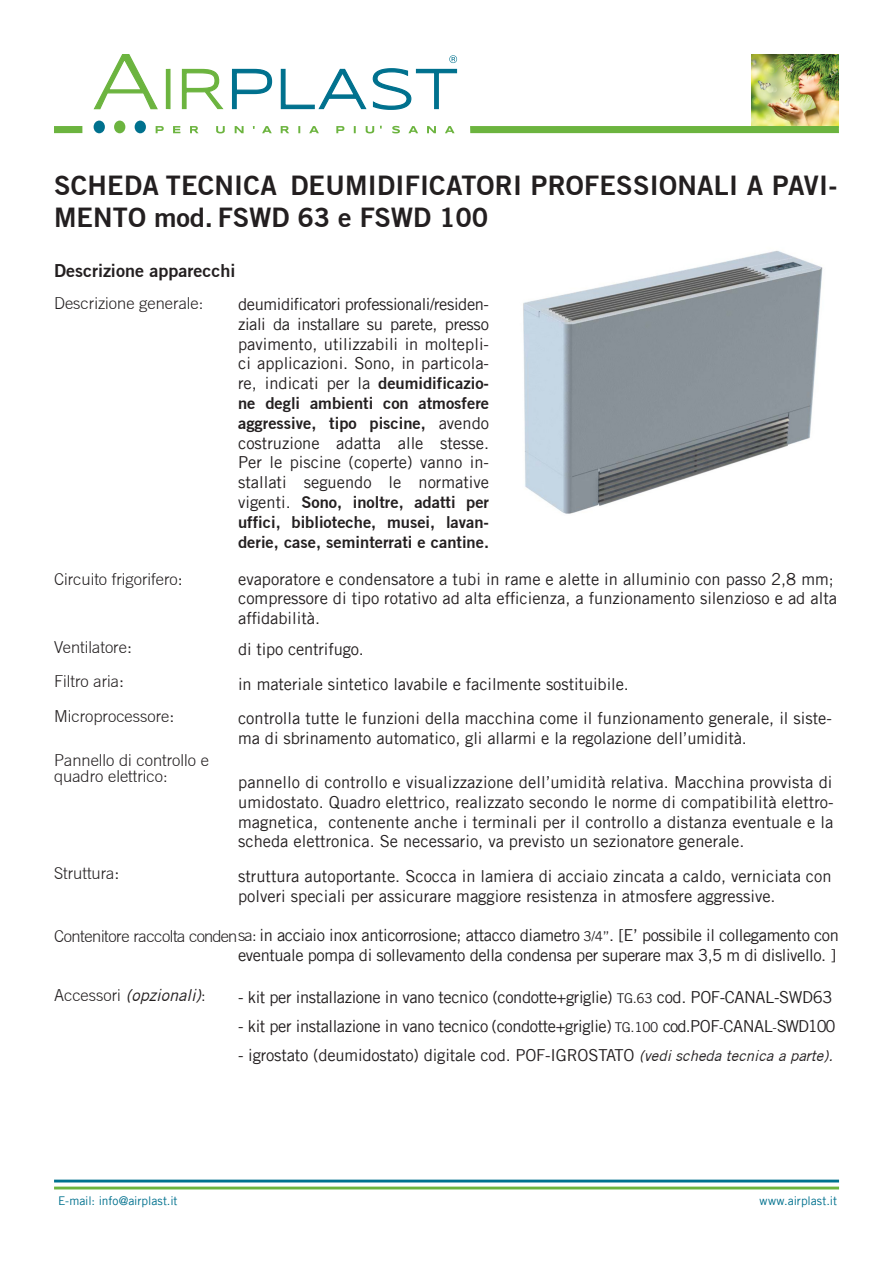
<style>
.page{position:relative;width:893px;height:1263px;background:#fff}
.page>*{position:absolute;margin:0;border:0;box-sizing:border-box;transform-origin:0 0}
.t1{font:700 27px/32.4px "Trade Gothic No.2";letter-spacing:.01em;color:#231f20}
.t2{font:700 18px "Trade Gothic No.2";color:#231f20}
.t3{font:16.5px/19.8px "Trade Gothic LT";color:#231f20}
.t4{font:16.5px "Trade Gothic LT";letter-spacing:-.025em;color:#231f20}
.t5{font:300 16.5px/16.5px "Trade Gothic";color:#231f20}
.t6{font:italic 16.5px "Trade Gothic";color:#231f20}
.t7{font:12px "Trade Gothic LT";letter-spacing:-.005em;color:#00718e}
.s1{font-family:"Trade Gothic No.2";font-weight:700}
.s2{font-family:"Trade Gothic LT";font-weight:400}
.s3{font-family:"Trade Gothic";font-weight:300}
.s4{font-size:13.5px}
.s5{font-weight:300;font-style:normal}
.s6{font-family:"Trade Gothic";font-style:italic;font-size:15px}
</style>
<div class="page">
<img style="left:751px;top:54px;width:88px;height:72px">
<svg style="left:165px;top:68px;width:59px;height:42px"></svg>
<svg style="left:93px;top:54px;width:65px;height:56px"></svg>
<div style="left:54px;top:126px;width:28px;height:7px;background:#6cb43f"></div>
<div style="left:94px;top:121px;width:11px;height:12px;background:#00718e;border-radius:50%"></div>
<div style="left:114px;top:121px;width:11px;height:12px;background:#6cb43f;border-radius:50%"></div>
<div style="left:135px;top:121px;width:11px;height:12px;background:#00718e;border-radius:50%"></div>
<svg style="left:232px;top:55px;width:226px;height:55px"></svg>
<svg style="left:156px;top:126px;width:299px;height:7px"></svg>
<div style="left:470px;top:126px;width:369px;height:7px;background:#6cb43f"></div>
<hr style="left:54px;top:1186px;width:785px;height:3px;background:#6cb43f">
<hr style="left:54px;top:1179px;width:785px;height:3px;background:#00728f">
<img style="left:523px;top:251px;width:300px;height:263px">
<p class="t1" style="left:54px;top:169px;width:785px">SCHEDA TECNICA DEUMIDIFICATORI PROFESSIONALI A PAVI-<br>MENTO mod. FSWD 63 e FSWD 100</p>
<p class="t2" style="left:54px;top:259px;width:183px">Descrizione apparecchi</p>
<p class="t5" style="left:54px;top:294px;width:151px">Descrizione generale:</p>
<p class="t3" style="left:238px;top:294px;width:252px;text-align:justify">deumidificatori professionali/residen&shy;ziali da installare su parete, presso pavimento, utilizzabili in moltepli&shy;ci applicazioni. Sono, in particola&shy;re, indicati per la <span class="s1">deumidificazio&shy;ne degli ambienti con atmosfere aggressive, tipo piscine,</span> avendo costruzione adatta alle stesse.<br>Per le piscine (coperte) vanno in&shy;stallati seguendo le normative vigenti. <span class="s1">Sono, inoltre, adatti per uffici, biblioteche, musei, lavan&shy;derie, case, seminterrati e cantine.</span></p>
<p class="t3" style="left:238px;top:568px;width:600px">evaporatore e condensatore a tubi in rame e alette in alluminio con passo 2,8 mm; compressore di tipo rotativo ad alta efficienza, a funzionamento silenzioso e ad alta affidabilità.</p>
<p class="t3" style="left:238px;top:639px;width:127px">di tipo centrifugo.</p>
<p class="t3" style="left:238px;top:673px;width:392px">in materiale sintetico lavabile e facilmente sostituibile.</p>
<p class="t3" style="left:238px;top:708px;width:595px">controlla tutte le funzioni della macchina come il funzionamento generale, il siste&shy;ma di sbrinamento automatico, gli allarmi e la regolazione dell’umidità.</p>
<p class="t3" style="left:238px;top:772px;width:597px;text-align:justify">pannello di controllo e visualizzazione dell’umidità relativa. Macchina provvista di umidostato. Quadro elettrico, realizzato secondo le norme di compatibilità elettro&shy;magnetica, contenente anche i terminali per il controllo a distanza eventuale e la scheda elettronica. Se necessario, va previsto un sezionatore generale.</p>
<p class="t3" style="left:238px;top:866px;width:595px">struttura autoportante. Scocca in lamiera di acciaio zincata a caldo, verniciata con polveri speciali per assicurare maggiore resistenza in atmosfere aggressive.</p>
<p class="t5" style="left:54px;top:570px;width:130px">Circuito frigorifero<span class="s2">:</span></p>
<p class="t5" style="left:54px;top:638px;width:80px">Ventilatore<span class="s2">:</span></p>
<p class="t5" style="left:54px;top:673px;width:72px">Filtro aria<span class="s2">:</span></p>
<p class="t5" style="left:54px;top:708px;width:122px">Microprocessore<span class="s2">:</span></p>
<p class="t5" style="left:54px;top:751px;width:156px">Pannello di controllo e quadro elettrico:</p>
<p class="t5" style="left:54px;top:864px;width:67px">Struttura<span class="s2">:</span></p>
<p class="t4" style="left:54px;top:925px;width:786px"><span class="s3">Contenitore raccolta condensa:</span> in acciaio inox anticorrosione; attacco diametro <span class="s4">3/4”</span>. [E’ possibile il collegamento con</p>
<p class="t6" style="left:54px;top:985px;width:153px"><span class="s5">Accessori</span> (opzionali)<span class="s5">:</span></p>
<p class="t4" style="left:238px;top:945px;width:600px">eventuale pompa di sollevamento della condensa per superare max 3,5 m di dislivello. ]</p>
<p class="t4" style="left:238px;top:987px;width:596px">- kit per installazione in vano tecnico (condotte+griglie) <span class="s4">TG.63</span> cod. POF-CANAL-SWD63</p>
<p class="t4" style="left:238px;top:1016px;width:599px">- kit per installazione in vano tecnico (condotte+griglie) <span class="s4">TG.100</span> cod.POF<span class="s4">-</span>CANAL<span class="s4">-</span>SWD100</p>
<p class="t3" style="left:238px;top:1045px;width:596px">- igrostato (deumidostato) digitale cod. POF-IGROSTATO <span class="s6">(vedi scheda tecnica a parte).</span></p>
<p class="t7" style="left:58px;top:1193px;width:121px">E-mail: info@airplast.it</p>
<p class="t7" style="left:760px;top:1193px;width:79px">www.airplast.it</p>
</div>
